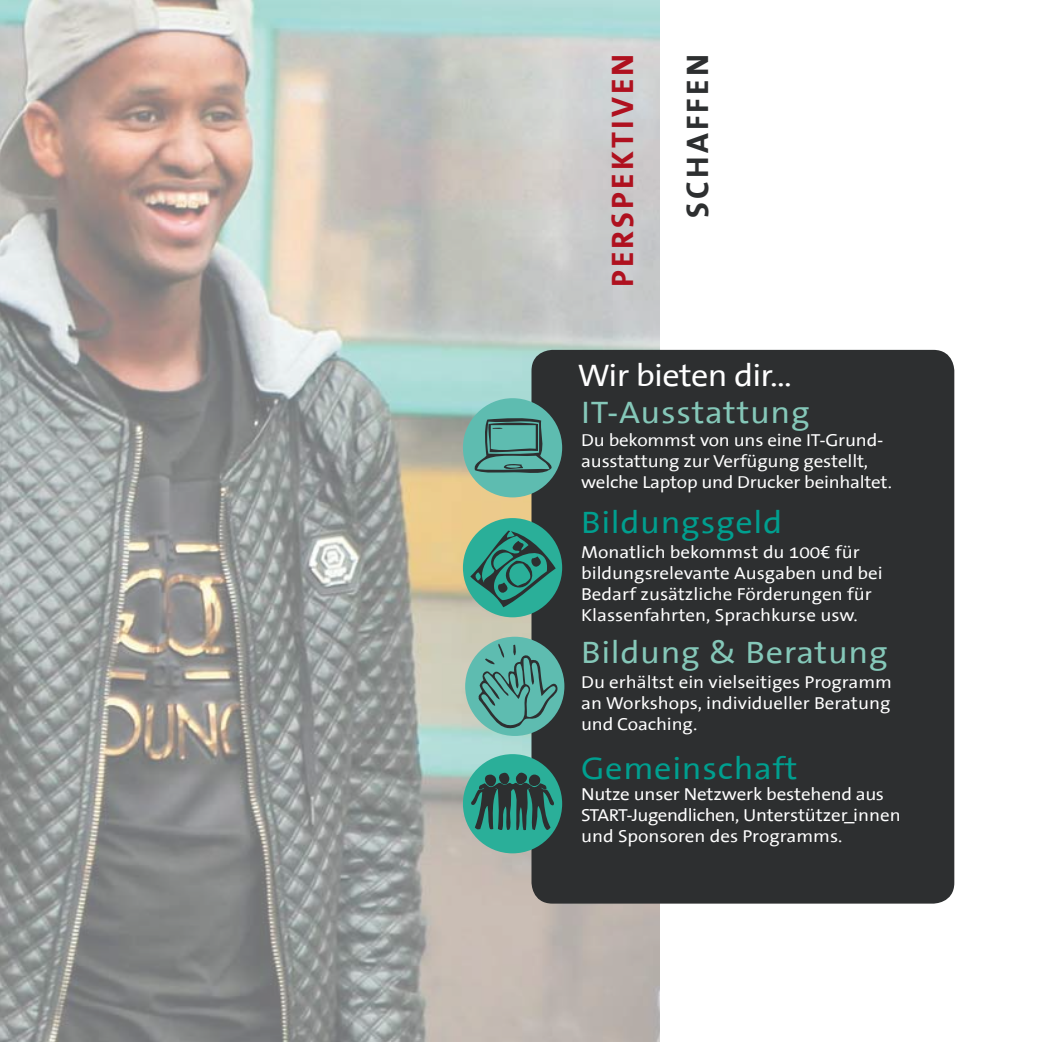
<style>
.page{position:relative;width:1042px;height:1042px;background:#fff}
.page>*{position:absolute;margin:0;border:0;box-sizing:border-box;transform-origin:0 0}
.t1{font:31.5px "The Sans Office";letter-spacing:.02em;color:#85c8b9;scale:1.09 1}
.t2{font:31.5px "The Sans Office";letter-spacing:.02em;color:#009f8f;scale:1.09 1}
.t3{font:31.5px "The Sans Office";letter-spacing:-.02em;color:#fff;scale:1.09 1}
.t4{font:700 31.5px "The Sans Office";letter-spacing:.1em;color:#af111f}
.t5{font:700 31.5px "The Sans Office";letter-spacing:.1em;color:#2d2f30}
.t6{font:17.5px/21px "The Sans Office";letter-spacing:-.01em;color:#fff;scale:1.09 1}
</style>
<div class="page">
<img style="left:0;top:0;width:660px;height:1042px">
<div style="left:531px;top:350px;width:423px;height:553px;background:#2d2f30;border-radius:21px"></div>
<div style="left:463px;top:518px;width:99px;height:99px;background:#2aaf99;border-radius:50%"></div>
<svg style="left:468px;top:526px;width:88px;height:81px"></svg>
<div style="left:465px;top:637px;width:99px;height:99px;background:#5ebcb0;border-radius:50%"></div>
<svg style="left:477px;top:644px;width:82px;height:88px"></svg>
<div style="left:463px;top:398px;width:99px;height:99px;background:#5ebcb0;border-radius:50%"></div>
<svg style="left:473px;top:417px;width:79px;height:56px"></svg>
<div style="left:463px;top:754px;width:99px;height:99px;background:#2aaf99;border-radius:50%"></div>
<svg style="left:471px;top:772px;width:83px;height:58px"></svg>
<h1 class="t4" style="left:606px;top:287px;width:235px;rotate:-90deg">Perspektiven</h1>
<h1 class="t5" style="left:681px;top:218px;width:165px;rotate:-90deg">schaffen</h1>
<h1 class="t3" style="left:577px;top:359px;width:198px">Wir bieten dir...</h1>
<h1 class="t1" style="left:581px;top:396px;width:211px">IT-Ausstattung</h1>
<p class="t6" style="left:581px;top:430px;width:287px">Du bekommst von uns eine IT-Grund&shy;ausstattung zur Verfügung gestellt, welche Laptop und Drucker beinhaltet.</p>
<h1 class="t2" style="left:581px;top:506px;width:186px">Bildungsgeld</h1>
<p class="t6" style="left:581px;top:542px;width:278px">Monatlich bekommst du 100€ für bildungsrelevante Ausgaben und bei Bedarf zusätzliche Förderungen für Klassenfahrten, Sprachkurse usw.</p>
<h1 class="t1" style="left:581px;top:636px;width:283px">Bildung &amp; Beratung</h1>
<p class="t6" style="left:581px;top:672px;width:287px;text-align:justify">Du erhältst ein vielseitiges Programm an Workshops, individueller Beratung und Coaching.</p>
<h1 class="t2" style="left:581px;top:752px;width:200px">Gemeinschaft</h1>
<p class="t6" style="left:581px;top:784px;width:295px">Nutze unser Netzwerk bestehend aus<br>START-Jugendlichen, Unterstützer_innen und Sponsoren des Programms.</p>
</div>
